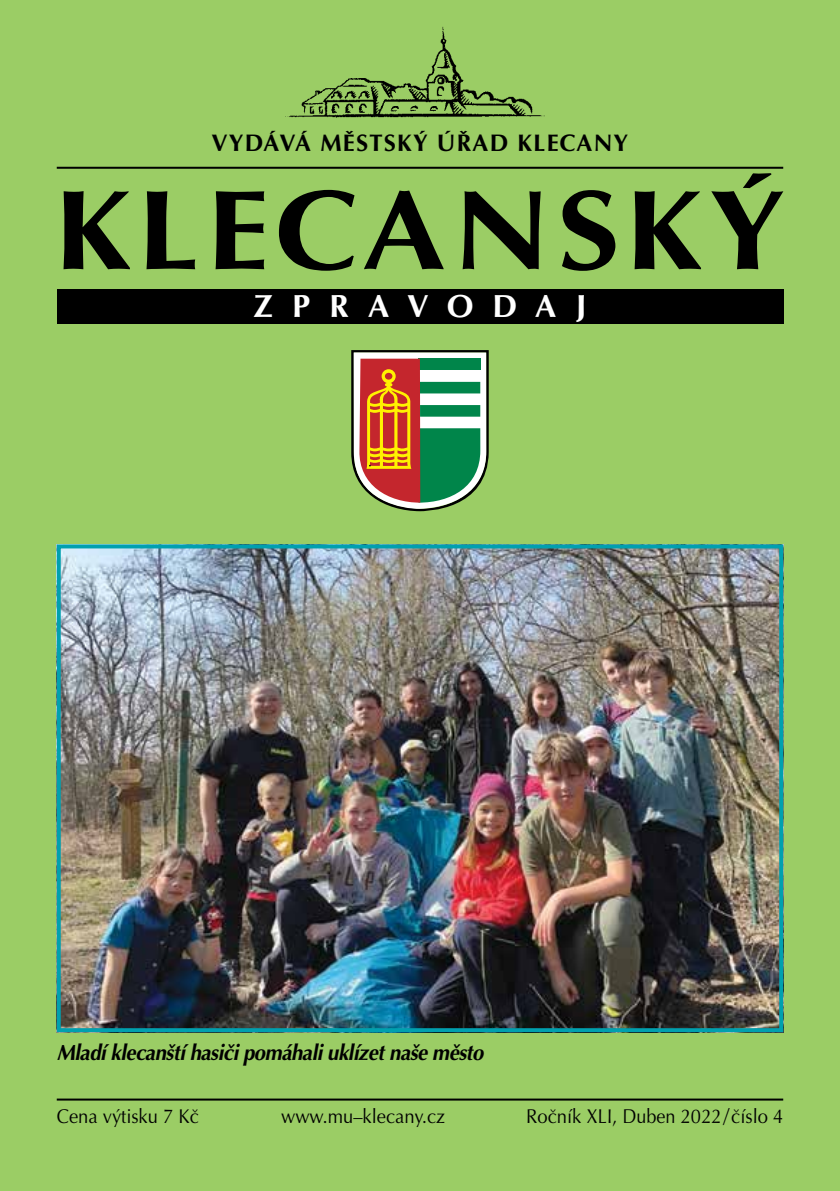
<style>
.page{position:relative;width:840px;height:1191px;background:#fff}
.page>*{position:absolute;margin:0;border:0;box-sizing:border-box;transform-origin:0 0}
.t1{font:700 114px "Optima CE";letter-spacing:.05em;color:#000;scale:1.1 1}
.t2{font:700 32px "Optima CE";letter-spacing:.6em;color:#fff}
.t3{font:700 24px "Optima CE";letter-spacing:.05em;color:#000}
.t4{font:italic 700 22px "Optima CE";letter-spacing:-.025em;color:#000;scale:.93 1}
.t5{font:20px "Optima CE";color:#000;scale:.92 1}
</style>
<div class="page">
<div style="left:0;top:0;width:839px;height:1191px;background:#9bcd65"></div>
<hr style="left:57px;top:167px;width:725px;height:2px;background:#000">
<hr style="left:57px;top:1098px;width:725px;height:2px;background:#000">
<div style="left:57px;top:289px;width:725px;height:34px;background:#000"></div>
<svg style="left:351px;top:350px;width:137px;height:161px;background:#9c8c65"></svg>
<div style="left:420px;top:382px;width:60px;height:11px;background:#00854a"></div>
<div style="left:420px;top:405px;width:60px;height:12px;background:#00854a"></div>
<img style="left:62px;top:549px;width:715px;height:478px">
<div style="left:57px;top:544px;width:725px;height:488px;border:4px solid #00a0af"></div>
<img style="left:285px;top:26px;width:260px;height:92px">
<p class="t3" style="left:211px;top:128px;width:418px">VYDÁVÁ MĚSTSKÝ ÚŘAD KLECANY</p>
<h1 class="t1" style="left:55px;top:165px;width:665px">KLECANSKÝ</h1>
<h2 class="t2" style="left:253px;top:287px;width:334px">ZPRAVODAJ</h2>
<p class="t4" style="left:57px;top:1039px;width:460px">Mladí klecanští hasiči pomáhali uklízet naše město</p>
<p class="t5" style="left:57px;top:1104px;width:156px">Cena výtisku 7 Kč</p>
<p class="t5" style="left:281px;top:1104px;width:180px">www.mu–klecany.cz</p>
<p class="t5" style="left:526px;top:1104px;width:281px">Ročník XLI, Duben 2022/číslo 4</p>
</div>
